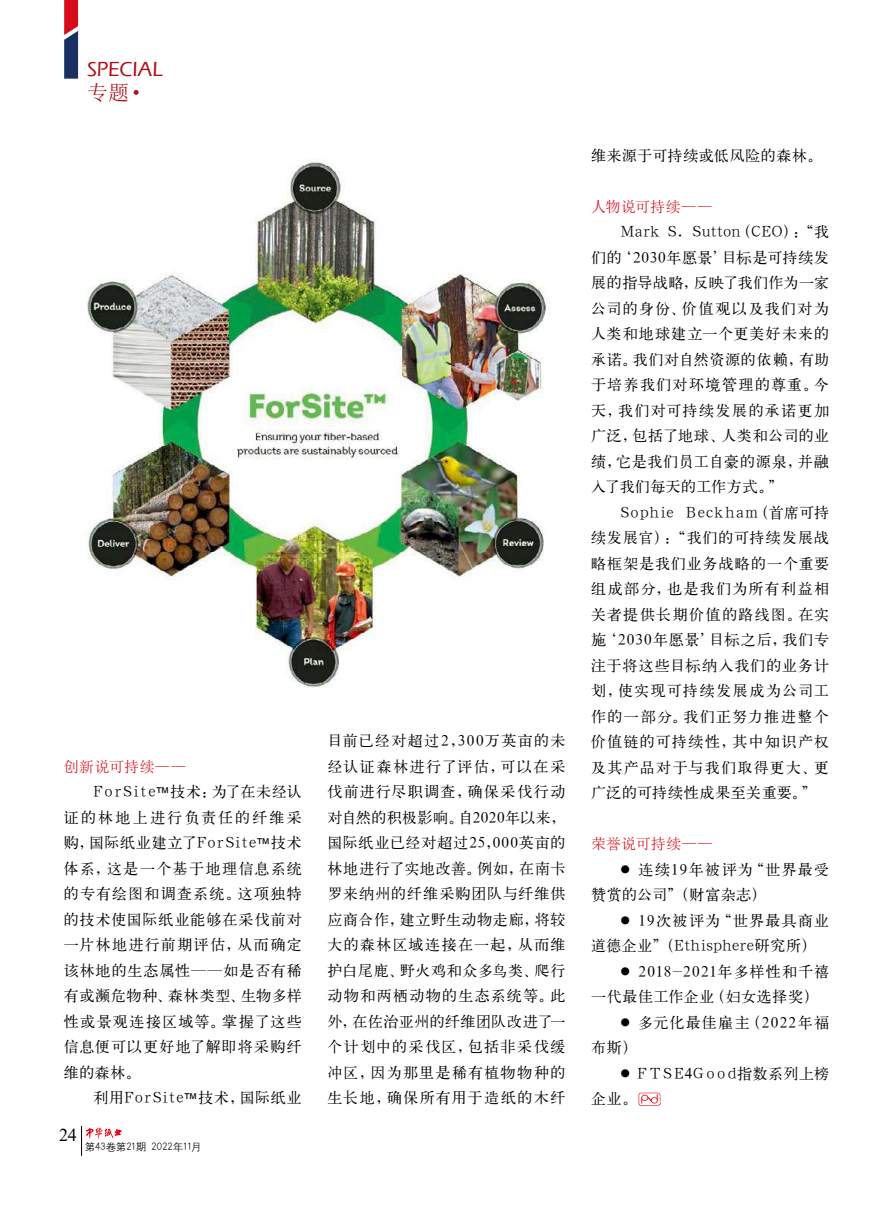
<style>
.page{position:relative;width:893px;height:1212px;background:#fff}
.page>*{position:absolute;margin:0;border:0;box-sizing:border-box;transform-origin:0 0}
.t1{font:500 21px "Eras ITC";color:#ae0e16}
.t2{font:21px "Sim Sun";color:#ae0e16}
.t3{font:18px "Times New Roman";color:#000}
.t4{font:15px/25.5px "H Ya 1 gj";letter-spacing:.065em;color:#000;text-align:justify}
.t5{font:15px "Sim Sun";color:#d80c18}
.t6{font:15px/25.5px "H Ya 1 gj";letter-spacing:.045em;color:#000}
.t7{font:15px/25.5px "H Ya 1 gj";letter-spacing:.09em;color:#000}
.t8{font:15px "H Ya 1 gj";letter-spacing:.035em;color:#000}
.t9{font:10.5px "H Yg 2 gj";letter-spacing:-.02em;color:#000}
.s1{font-family:"Arial Unicode MS"}
.s2{font-size:9px}
</style>
<div class="page">
<img style="left:87px;top:159px;width:459px;height:529px">
<img style="left:639px;top:1093px;width:22px;height:13px">
<svg style="left:64px;top:0;width:14px;height:79px"></svg>
<hr style="left:81px;top:1126px;width:1px;height:30px;background:#000">
<svg style="left:96px;top:1127px;width:6px;height:6px"></svg>
<h1 class="t1" style="left:87px;top:58px;width:77px">SPECIAL</h1>
<h1 class="t2" style="left:87px;top:82px;width:61px">专题·</h1>
<p class="t5" style="left:64px;top:759px;width:124px">创新说可持续——</p>
<p class="t4" style="left:64px;top:779px;width:240px;text-indent:30px">ForSite<span class="s1">™</span>技术：为了在未经认证的林地上进行负责任的纤维采购，国际纸业建立了ForSite<span class="s1">™</span>技术体系，这是一个基于地理信息系统的专有绘图和调查系统。这项独特的技术使国际纸业能够在采伐前对一片林地进行前期评估，从而确定该林地的生态属性——如是否有稀有或濒危物种、森林类型、生物多样性或景观连接区域等。掌握了这些信息便可以更好地了解即将采购纤维的森林。</p>
<p class="t4" style="left:94px;top:1085px;width:210px">利用ForSite<span class="s1">™</span>技术，国际纸业</p>
<p class="t3" style="left:59px;top:1122px;width:19px">24</p>
<p class="t9" style="left:85px;top:1142px;width:118px">第43卷第21期 2022年11月</p>
<p class="t4" style="left:327px;top:728px;width:240px">目前已经对超过2,300万英亩的未经认证森林进行了评估，可以在采伐前进行尽职调查，确保采伐行动对自然的积极影响。自2020年以来，国际纸业已经对超过25,000英亩的林地进行了实地改善。例如，在南卡罗来纳州的纤维采购团队与纤维供应商合作，建立野生动物走廊，将较大的森林区域连接在一起，从而维护白尾鹿、野火鸡和众多鸟类、爬行动物和两栖动物的生态系统等。此外，在佐治亚州的纤维团队改进了一个计划中的采伐区，包括非采伐缓冲区，因为那里是稀有植物物种的生长地，确保所有用于造纸的木纤</p>
<p class="t8" style="left:591px;top:148px;width:233px">维来源于可持续或低风险的森林。</p>
<p class="t5" style="left:591px;top:199px;width:122px">人物说可持续——</p>
<p class="t4" style="left:591px;top:219px;width:240px;text-indent:30px">Mark S. Sutton（CEO）：“我们的‘2030年愿景’目标是可持续发展的指导战略，反映了我们作为一家公司的身份、价值观以及我们对为人类和地球建立一个更美好未来的承诺。我们对自然资源的依赖，有助于培养我们对环境管理的尊重。今天，我们对可持续发展的承诺更加广泛，包括了地球、人类和公司的业绩，它是我们员工自豪的源泉，并融入了我们每天的工作方式。”</p>
<p class="t4" style="left:591px;top:499px;width:240px;text-indent:30px">Sophie Beckham（首席可持续发展官）：“我们的可持续发展战略框架是我们业务战略的一个重要组成部分，也是我们为所有利益相关者提供长期价值的路线图。在实施‘2030年愿景’目标之后，我们专注于将这些目标纳入我们的业务计划，使实现可持续发展成为公司工作的一部分。我们正努力推进整个价值链的可持续性，其中知识产权及其产品对于与我们取得更大、更广泛的可持续性成果至关重要。”</p>
<p class="t5" style="left:591px;top:836px;width:123px">荣誉说可持续——</p>
<p class="t4" style="left:591px;top:856px;width:240px;text-indent:30px"><span class="s2">●</span> 连续19年被评为“世界最受赞赏的公司”（财富杂志）</p>
<p class="t4" style="left:591px;top:907px;width:240px;text-indent:30px"><span class="s2">●</span> 19次被评为“世界最具商业道德企业”（Ethisphere研究所）</p>
<p class="t4" style="left:591px;top:958px;width:240px;text-indent:30px"><span class="s2">●</span> 2018-2021年多样性和千禧一代最佳工作企业（妇女选择奖）</p>
<p class="t7" style="left:591px;top:1009px;width:240px;text-indent:30px"><span class="s2">●</span> 多元化最佳雇主（2022年福布斯）</p>
<p class="t6" style="left:591px;top:1060px;width:240px;text-indent:30px"><span class="s2">●</span> F T SE4G o o d指数系列上榜企业。</p>
</div>
